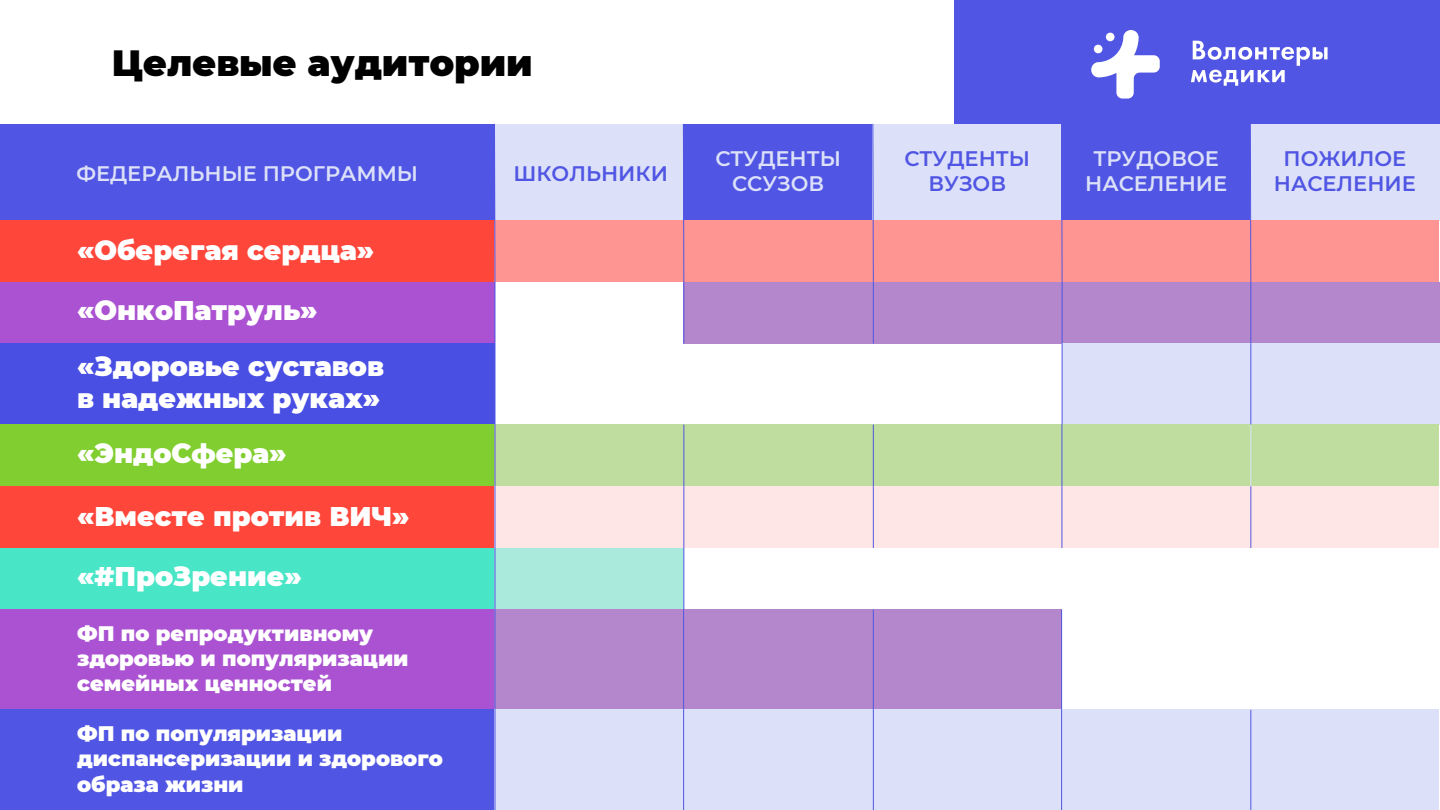
<style>
.page{position:relative;width:1440px;height:810px;background:#fff}
.page>*{position:absolute;margin:0;border:0;box-sizing:border-box;transform-origin:0 0}
.t1{font:900 36.45px "Montserrat";color:#000}
.t2{font:900 27px/55.3px "Montserrat";color:#fff}
.t3{font:900 21px/25.2px "Montserrat";color:#fff}
.t4{font:600 21px/25.2px "Montserrat";color:#dce1f9;text-align:center}
.t5{font:600 21px/25.2px "Montserrat";color:#5055e3;text-align:center}
</style>
<div class="page">
<div style="left:954px;top:0;width:486px;height:124px;background:#5055e3"></div>
<svg style="left:1091px;top:30px;width:69px;height:69px"></svg>
<div style="left:1106px;top:33px;width:9px;height:8px;background:#fff;border-radius:50%"></div>
<div style="left:1094px;top:45px;width:8px;height:8px;background:#fff;border-radius:50%"></div>
<svg style="left:1191px;top:41px;width:137px;height:45px"></svg>
<div style="left:495px;top:124px;width:908px;height:96px;background:#dce1f9"></div>
<div style="left:684px;top:124px;width:189px;height:96px;background:#5055e3"></div>
<div style="left:1062px;top:124px;width:189px;height:96px;background:#5055e3"></div>
<div style="left:1250px;top:124px;width:189px;height:96px;background:#dce1f9"></div>
<div style="left:0;top:124px;width:495px;height:96px;background:#5055e3"></div>
<div style="left:0;top:220px;width:495px;height:62px;background:#ff463b"></div>
<div style="left:0;top:282px;width:495px;height:61px;background:#aa52d1"></div>
<div style="left:0;top:343px;width:495px;height:82px;background:#494fe3"></div>
<div style="left:0;top:425px;width:495px;height:61px;background:#81ce30"></div>
<div style="left:0;top:486px;width:495px;height:62px;background:#ff463b"></div>
<div style="left:0;top:548px;width:495px;height:62px;background:#48e5c7"></div>
<div style="left:0;top:610px;width:495px;height:100px;background:#aa52d1"></div>
<div style="left:0;top:710px;width:495px;height:100px;background:#5055e3"></div>
<div style="left:495px;top:220px;width:944px;height:62px;background:#ff9592"></div>
<div style="left:684px;top:282px;width:756px;height:61px;background:#b487cc"></div>
<div style="left:1062px;top:343px;width:378px;height:82px;background:#dce1f9"></div>
<div style="left:495px;top:425px;width:944px;height:61px;background:#bfdd9e"></div>
<div style="left:495px;top:486px;width:944px;height:62px;background:#ffe6e6"></div>
<div style="left:495px;top:548px;width:189px;height:62px;background:#a9eadd"></div>
<div style="left:495px;top:610px;width:567px;height:100px;background:#b487cc"></div>
<div style="left:495px;top:710px;width:944px;height:100px;background:#dce1f9"></div>
<svg style="left:1250px;top:124px;width:2px;height:159px"></svg>
<svg style="left:1061px;top:124px;width:2px;height:159px"></svg>
<svg style="left:872px;top:123px;width:2px;height:160px"></svg>
<svg style="left:683px;top:123px;width:2px;height:160px"></svg>
<svg style="left:494px;top:123px;width:2px;height:160px"></svg>
<hr style="left:495px;top:282px;width:1px;height:61px;background:#5055e3">
<hr style="left:683px;top:282px;width:1px;height:61px;background:#5055e3">
<hr style="left:873px;top:282px;width:1px;height:62px;background:#5055e3">
<hr style="left:1062px;top:282px;width:1px;height:61px;background:#5055e3">
<hr style="left:1250px;top:282px;width:1px;height:61px;background:#5055e3">
<hr style="left:495px;top:343px;width:1px;height:82px;background:#5055e3">
<hr style="left:1062px;top:343px;width:1px;height:82px;background:#5055e3">
<hr style="left:1250px;top:343px;width:1px;height:82px;background:#5055e3">
<hr style="left:495px;top:425px;width:1px;height:61px;background:#5055e3">
<hr style="left:683px;top:425px;width:1px;height:61px;background:#5055e3">
<hr style="left:873px;top:425px;width:1px;height:61px;background:#5055e3">
<hr style="left:1062px;top:425px;width:1px;height:61px;background:#5055e3">
<hr style="left:1250px;top:425px;width:1px;height:61px;background:#dce1f9">
<hr style="left:495px;top:486px;width:1px;height:62px;background:#5055e3">
<hr style="left:683px;top:486px;width:1px;height:62px;background:#5055e3">
<hr style="left:873px;top:486px;width:1px;height:62px;background:#5055e3">
<hr style="left:1062px;top:486px;width:1px;height:62px;background:#5055e3">
<hr style="left:1250px;top:486px;width:1px;height:62px;background:#5055e3">
<hr style="left:495px;top:548px;width:1px;height:62px;background:#5055e3">
<hr style="left:683px;top:548px;width:1px;height:62px;background:#5055e3">
<hr style="left:495px;top:610px;width:1px;height:100px;background:#5055e3">
<hr style="left:683px;top:610px;width:1px;height:100px;background:#5055e3">
<hr style="left:873px;top:610px;width:1px;height:100px;background:#5055e3">
<hr style="left:1061px;top:610px;width:1px;height:100px;background:#5055e3">
<hr style="left:495px;top:710px;width:1px;height:100px;background:#5055e3">
<hr style="left:683px;top:710px;width:1px;height:100px;background:#5055e3">
<hr style="left:873px;top:710px;width:1px;height:100px;background:#5055e3">
<hr style="left:1061px;top:710px;width:1px;height:100px;background:#5055e3">
<hr style="left:1250px;top:710px;width:1px;height:100px;background:#5055e3">
<h1 class="t1" style="left:112px;top:35px;width:422px">Целевые аудитории</h1>
<p class="t4" style="left:76px;top:160px;width:343px">ФЕДЕРАЛЬНЫЕ ПРОГРАММЫ</p>
<p class="t2" style="left:77px;top:221px;width:298px">«Оберегая сердца»</p>
<p class="t2" style="left:77px;top:281px;width:308px">«ОнкоПатруль» «Здоровье суставов</p>
<p class="t2" style="left:77px;top:369px;width:305px;line-height:55.1px">в надежных руках» «ЭндоСфера»</p>
<p class="t2" style="left:77px;top:487px;width:334px">«Вместе против ВИЧ»</p>
<p class="t2" style="left:77px;top:547px;width:226px">«#ПроЗрение»</p>
<p class="t3" style="left:77px;top:620px;width:333px">ФП по репродуктивному здоровью и популяризации семейных ценностей</p>
<p class="t3" style="left:77px;top:720px;width:367px">ФП по популяризации диспансеризации и здорового образа жизни</p>
<p class="t5" style="left:513px;top:160px;width:156px">ШКОЛЬНИКИ</p>
<p class="t4" style="left:715px;top:145px;width:127px">СТУДЕНТЫ<br>ССУЗОВ</p>
<p class="t5" style="left:904px;top:145px;width:127px">СТУДЕНТЫ<br>ВУЗОВ</p>
<p class="t4" style="left:1085px;top:145px;width:143px">ТРУДОВОЕ<br>НАСЕЛЕНИЕ</p>
<p class="t5" style="left:1274px;top:145px;width:143px">ПОЖИЛОЕ<br>НАСЕЛЕНИЕ</p>
</div>
